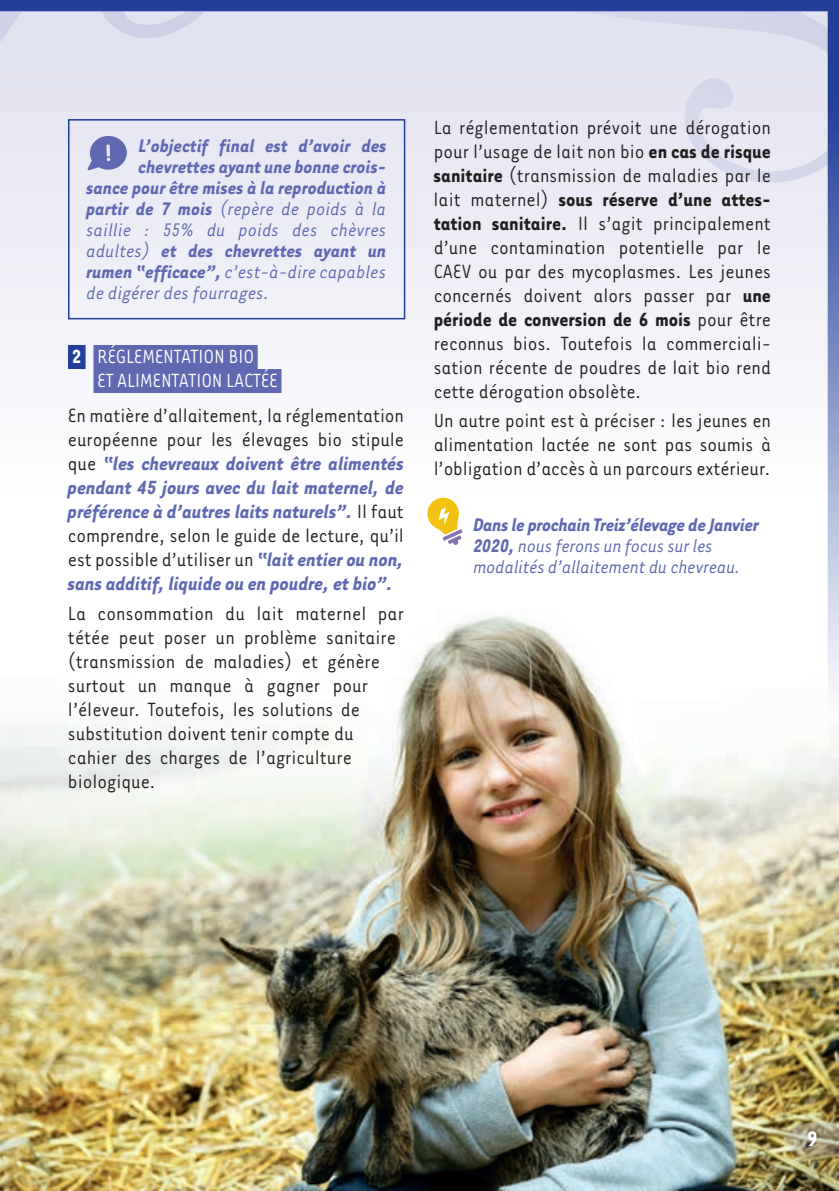
<style>
.page{position:relative;width:839px;height:1191px;background:#fff}
.page>*{position:absolute;margin:0;border:0;box-sizing:border-box;transform-origin:0 0}
.t1{font:700 24px "Tarzana Narrow";color:#fff}
.t2{font:22px/24px "Tarzana Narrow";color:#231f20;text-align:justify}
.t3{font:italic 700 22px/24px "Tarzana Narrow";letter-spacing:-.005em;color:#5f68b0;text-align:justify}
.t4{font:22px/24px "Tarzana Narrow";letter-spacing:-.01em;color:#fff}
.t5{font:italic 21px/21px "Tarzana Narrow";color:#5f68b0}
.t6{font:italic 700 21px "Tarzana Narrow";color:#5f68b0}
.s1{font-weight:700}
.s2{font-weight:400}
.s3{font-weight:400;font-style:normal;color:#231f20}
</style>
<div class="page">
<img style="left:0;top:0;width:839px;height:1190px">
<svg style="left:782px;top:1122px;width:57px;height:34px;background:#a59c79"></svg>
<div style="left:68px;top:345px;width:18px;height:24px;background:#223f99"></div>
<div style="left:93px;top:345px;width:165px;height:24px;background:#5f68b0"></div>
<div style="left:93px;top:369px;width:188px;height:24px;background:#5f68b0"></div>
<svg style="left:88px;top:136px;width:39px;height:34px"></svg>
<div style="left:68px;top:119px;width:337px;height:200px;border:2px solid #223f99"></div>
<svg style="left:425px;top:495px;width:38px;height:50px"></svg>
<p class="t6" style="left:139px;top:132px;width:250px">L’objectif final est d’avoir des</p>
<p class="t6" style="left:139px;top:153px;width:249px">chevrettes ayant une bonne crois-</p>
<p class="t6" style="left:87px;top:174px;width:301px">sance pour être mises à la reproduction à</p>
<p class="t5" style="left:87px;top:197px;width:302px"><span class="s1">partir de 7 mois</span> (repère de poids à la</p>
<p class="t5" style="left:87px;top:218px;width:302px">saillie : 55% du poids des chèvres</p>
<p class="t6" style="left:87px;top:237px;width:302px"><span class="s2">adultes)</span> et des chevrettes ayant un</p>
<p class="t5" style="left:87px;top:260px;width:301px"><span class="s1">rumen “efficace”,</span> c’est-à-dire capables</p>
<p class="t5" style="left:87px;top:281px;width:185px">de digérer des fourrages.</p>
<p class="t4" style="left:97px;top:343px;width:182px;text-indent:-25px"><span class="s1">2</span> RÉGLEMENTATION BIO<br>ET ALIMENTATION LACTÉE</p>
<p class="t3" style="left:68px;top:402px;width:338px"><span class="s3">En matière d’allaitement, la réglementation européenne pour les élevages bio stipule que</span> “les chevreaux doivent être alimentés pendant 45 jours avec du lait maternel, de préférence à d’autres laits naturels”. <span class="s3">Il faut comprendre, selon le guide de lecture, qu’il est possible d’utiliser un</span> “lait entier ou non, sans additif, liquide ou en poudre, et bio”.</p>
<p class="t2" style="left:68px;top:600px;width:337px;text-align:left">La consommation du lait maternel par tétée peut poser un problème sanitaire (transmission de maladies) et génère surtout un manque à gagner pour l’éleveur. Toutefois, les solutions de substitution doivent tenir compte du cahier des charges de l’agriculture biologique.</p>
<p class="t2" style="left:434px;top:114px;width:339px">La réglementation prévoit une dérogation pour l’usage de lait non bio <span class="s1">en cas de risque sanitaire</span> (transmission de maladies par le lait maternel) <span class="s1">sous réserve d’une attes&shy;tation sanitaire.</span> Il s’agit principalement d’une contamination potentielle par le CAEV ou par des mycoplasmes. Les jeunes concernés doivent alors passer par <span class="s1">une période de conversion de 6 mois</span> pour être reconnus bios. Toutefois la commerciali&shy;sation récente de poudres de lait bio rend cette dérogation obsolète.</p>
<p class="t2" style="left:434px;top:408px;width:339px">Un autre point est à préciser : les jeunes en alimentation lactée ne sont pas soumis à l’obligation d’accès à un parcours extérieur.</p>
<p class="t5" style="left:473px;top:513px;width:287px"><span class="s1">Dans le prochain Treiz’élevage de Janvier<br>2020,</span> nous ferons un focus sur les modalités d’allaitement du chevreau.</p>
<p class="t1" style="left:807px;top:1123px;width:12px">9</p>
</div>
